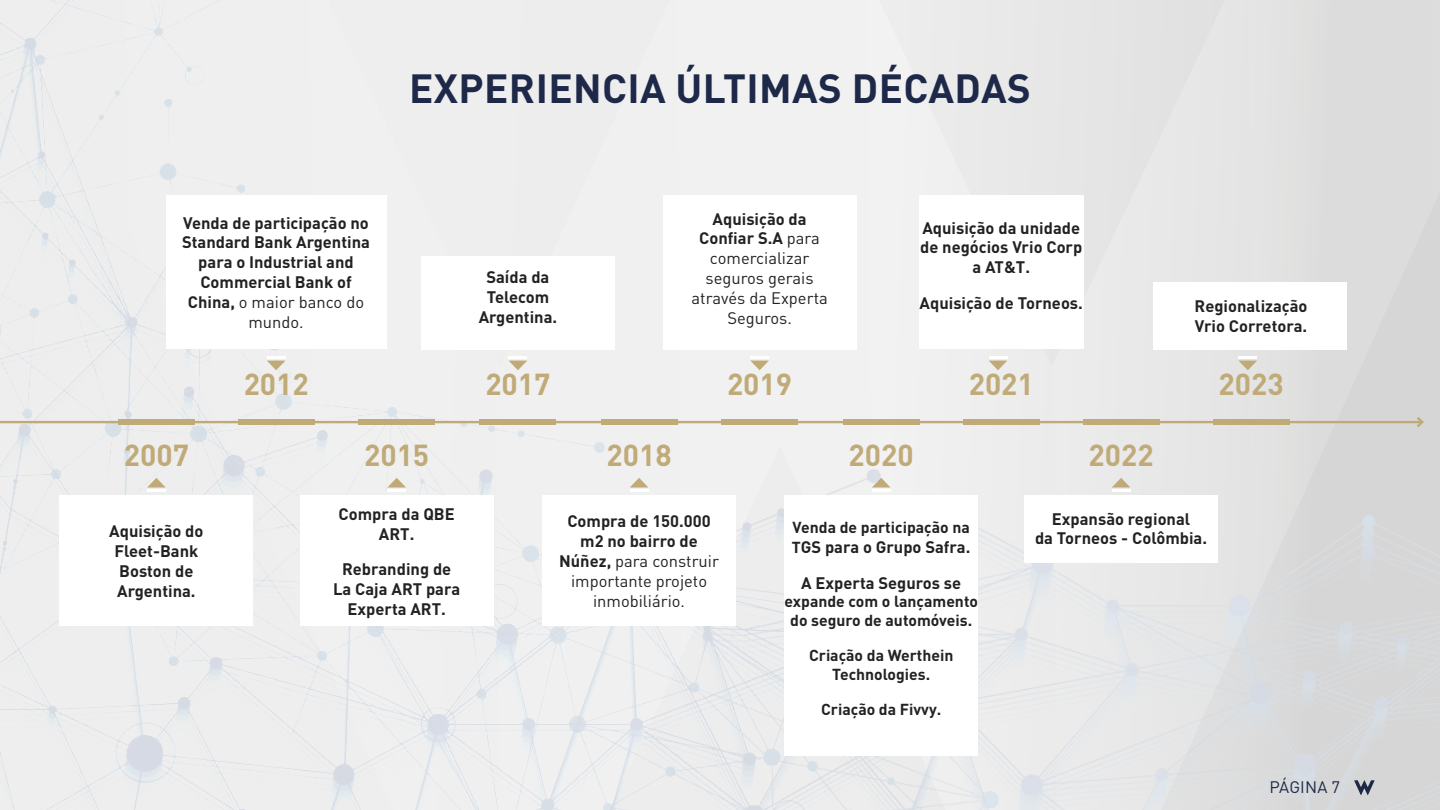
<style>
.page{position:relative;width:1440px;height:810px;background:#fff}
.page>*{position:absolute;margin:0;border:0;box-sizing:border-box;transform-origin:0 0}
.t1{font:700 40.28px "DIN Pro";letter-spacing:.01em;color:#1e2848}
.t2{font:700 30px "DIN Pro";color:#c0ab78}
.t3{font:700 16.5px/19.8px "DIN Pro";color:#222;text-align:center}
.t4{font:16.5px/19.8px "DIN Pro";color:#222;text-align:center}
.t5{font:16.5px "DIN Pro";letter-spacing:.01em;color:#1e2848}
.t6{font:700 15.75px/18.9px "DIN Pro";color:#222;text-align:center}
.s1{font-weight:400}
.s2{font-weight:700}
.s3{font-size:15.75px}
</style>
<div class="page">
<img style="left:0;top:0;width:1440px;height:810px">
<svg style="left:1354px;top:780px;width:21px;height:15px"></svg>
<div style="left:1024px;top:496px;width:194px;height:67px;background:#fff"></div>
<div style="left:1153px;top:283px;width:194px;height:67px;background:#fff"></div>
<div style="left:421px;top:256px;width:194px;height:94px;background:#fff"></div>
<div style="left:663px;top:195px;width:194px;height:155px;background:#fff"></div>
<div style="left:919px;top:195px;width:165px;height:154px;background:#fff"></div>
<div style="left:784px;top:496px;width:194px;height:260px;background:#fff"></div>
<div style="left:300px;top:496px;width:194px;height:130px;background:#fff"></div>
<div style="left:59px;top:496px;width:194px;height:130px;background:#fff"></div>
<div style="left:542px;top:496px;width:194px;height:130px;background:#fff"></div>
<div style="left:166px;top:195px;width:221px;height:154px;background:#fff"></div>
<hr style="left:0;top:421px;width:1422px;height:2px;background:#c0ab78">
<svg style="left:1414px;top:414px;width:12px;height:16px"></svg>
<div style="left:118px;top:419px;width:77px;height:6px;background:#c0ab78"></div>
<div style="left:601px;top:419px;width:76px;height:6px;background:#c0ab78"></div>
<div style="left:843px;top:419px;width:76px;height:6px;background:#c0ab78"></div>
<div style="left:1083px;top:419px;width:76px;height:6px;background:#c0ab78"></div>
<div style="left:359px;top:419px;width:76px;height:6px;background:#c0ab78"></div>
<div style="left:238px;top:419px;width:76px;height:6px;background:#c0ab78"></div>
<div style="left:480px;top:419px;width:76px;height:6px;background:#c0ab78"></div>
<div style="left:721px;top:419px;width:77px;height:6px;background:#c0ab78"></div>
<div style="left:963px;top:419px;width:76px;height:6px;background:#c0ab78"></div>
<div style="left:1213px;top:419px;width:76px;height:6px;background:#c0ab78"></div>
<svg style="left:147px;top:478px;width:19px;height:10px"></svg>
<svg style="left:387px;top:478px;width:19px;height:10px"></svg>
<svg style="left:630px;top:478px;width:18px;height:10px"></svg>
<svg style="left:872px;top:478px;width:19px;height:10px"></svg>
<svg style="left:1112px;top:478px;width:18px;height:10px"></svg>
<hr style="left:147px;top:489px;width:19px;height:3px;background:#fff">
<hr style="left:387px;top:489px;width:19px;height:3px;background:#fff">
<hr style="left:630px;top:489px;width:18px;height:3px;background:#fff">
<hr style="left:872px;top:489px;width:19px;height:3px;background:#fff">
<hr style="left:1112px;top:489px;width:18px;height:3px;background:#fff">
<svg style="left:267px;top:361px;width:19px;height:9px"></svg>
<svg style="left:509px;top:361px;width:18px;height:9px"></svg>
<svg style="left:750px;top:361px;width:19px;height:9px"></svg>
<svg style="left:989px;top:361px;width:18px;height:9px"></svg>
<svg style="left:1238px;top:361px;width:19px;height:9px"></svg>
<hr style="left:267px;top:356px;width:19px;height:3px;background:#fff">
<hr style="left:509px;top:356px;width:18px;height:3px;background:#fff">
<hr style="left:750px;top:356px;width:19px;height:3px;background:#fff">
<hr style="left:989px;top:356px;width:18px;height:3px;background:#fff">
<hr style="left:1238px;top:356px;width:19px;height:3px;background:#fff">
<h1 class="t1" style="left:409px;top:61px;width:623px">EXPERIENCIA ÚLTIMAS DÉCADAS</h1>
<p class="t3" style="left:182px;top:212px;width:189px">Venda de participação no<br>Standard Bank Argentina para o Industrial and<br>Commercial Bank of<br>China, <span class="s1">o maior banco do mundo.</span></p>
<p class="t3" style="left:479px;top:267px;width:80px">Saída da<br>Telecom<br>Argentina.</p>
<p class="t4" style="left:692px;top:208px;width:138px"><span class="s2">Aquisição da<br>Confiar S.A</span> para comercializar seguros gerais através da Experta<br>Seguros.</p>
<p class="t3" style="left:920px;top:217px;width:164px">Aquisição da unidade de negócios Vrio Corp a AT&amp;T.</p>
<p class="t3" style="left:920px;top:292px;width:165px">Aquisição de Torneos.</p>
<p class="t3" style="left:1195px;top:295px;width:114px;text-align:left">Regionalização<br>Vrio Corretora.</p>
<h2 class="t2" style="left:244px;top:364px;width:67px">2012</h2>
<h2 class="t2" style="left:485px;top:364px;width:67px">2017</h2>
<h2 class="t2" style="left:727px;top:364px;width:67px">2019</h2>
<h2 class="t2" style="left:969px;top:364px;width:67px">2021</h2>
<h2 class="t2" style="left:1219px;top:364px;width:67px">2023</h2>
<h2 class="t2" style="left:124px;top:435px;width:67px">2007</h2>
<h2 class="t2" style="left:364px;top:435px;width:67px">2015</h2>
<h2 class="t2" style="left:606px;top:435px;width:67px">2018</h2>
<h2 class="t2" style="left:849px;top:435px;width:67px">2020</h2>
<h2 class="t2" style="left:1089px;top:435px;width:67px">2022</h2>
<p class="t3" style="left:339px;top:503px;width:118px">Compra da QBE<br>ART.</p>
<p class="t3" style="left:333px;top:559px;width:129px">Rebranding de<br>La Caja ART para<br>Experta ART.</p>
<p class="t3" style="left:109px;top:521px;width:96px">Aquisição do<br>Fleet-Bank<br>Boston de<br>Argentina.</p>
<p class="t4" style="left:559px;top:511px;width:161px"><span class="s2">Compra de 150.000 m2 no bairro de<br>Núñez,</span> para construir importante projeto inmobiliário.</p>
<p class="t6" style="left:793px;top:517px;width:179px">Venda de participação na</p>
<p class="t3" style="left:792px;top:528px;width:180px;line-height:35.8px"><span class="s3">T</span>GS para o Grupo Safra.<br>A Experta Seguros se</p>
<p class="t6" style="left:784px;top:592px;width:195px">expande com o lançamento do seguro de automóveis.</p>
<p class="t6" style="left:809px;top:645px;width:146px">Criação da Werthein<br>Technologies.</p>
<p class="t6" style="left:821px;top:699px;width:122px">Criação da Fivvy.</p>
<p class="t3" style="left:1035px;top:508px;width:174px">Expansão regional<br>da Torneos - Colômbia.</p>
<p class="t5" style="left:1270px;top:776px;width:72px">PÁGINA 7</p>
</div>
